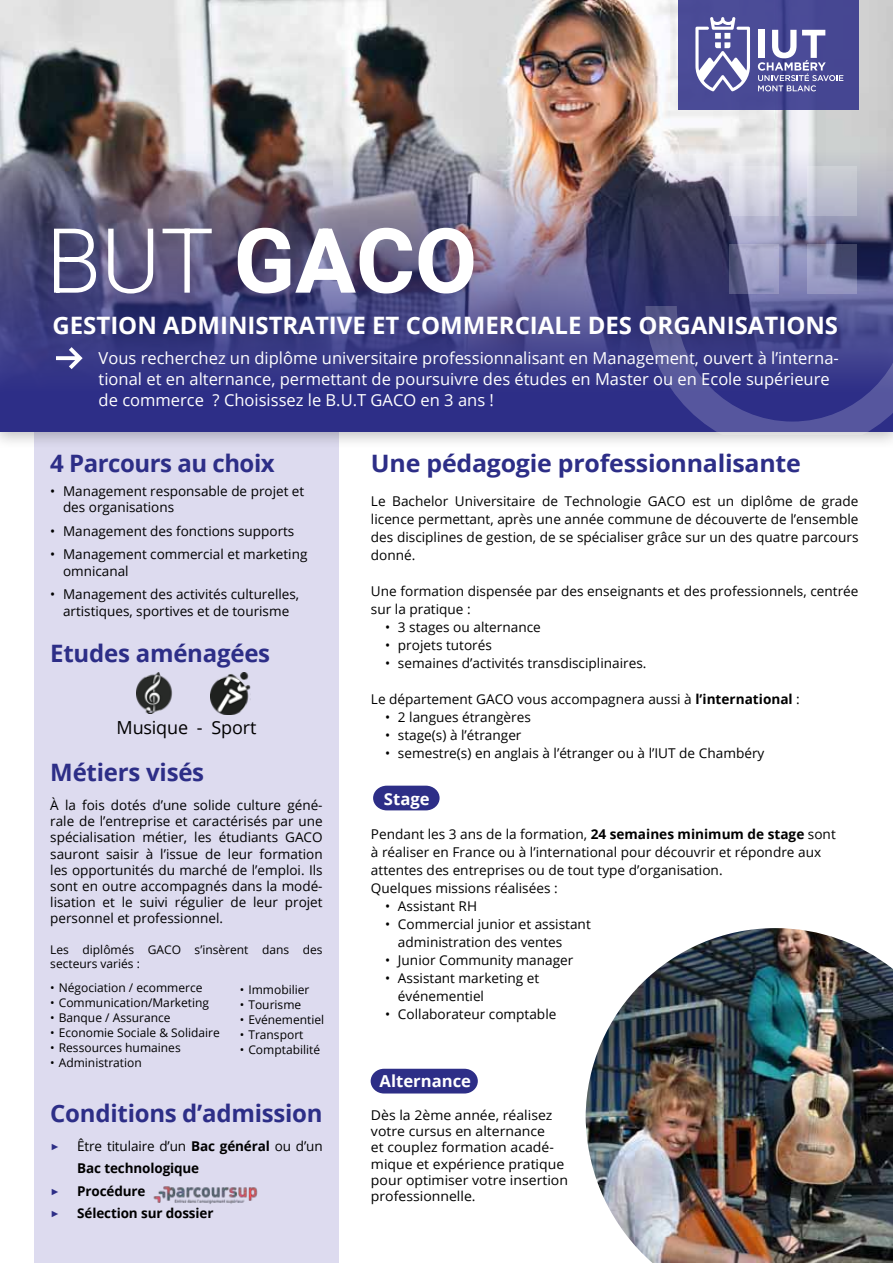
<style>
.page{position:relative;width:893px;height:1263px;background:#fff}
.page>*{position:absolute;margin:0;border:0;box-sizing:border-box;transform-origin:0 0}
.t1{font:700 24px "Open Sans";letter-spacing:-.01em;color:#2d2e87}
.t2{font:700 24px "Open Sans";color:#fff}
.t3{font:700 24px "Open Sans";letter-spacing:-.01em;color:#2d2e87;scale:1.04 1}
.t4{font:18px "Open Sans";letter-spacing:-.01em;color:#000}
.t5{font:16.5px/21px "Open Sans";color:#fff}
.t6{font:700 16.5px "Open Sans";color:#fff}
.t7{font:13.5px/16.2px "Open Sans";color:#000}
.t8{font:13.5px/16.2px "Open Sans";color:#000;scale:1.04 1}
.t9{font:700 13.5px "Open Sans";letter-spacing:-.01em;color:#000}
.t10{font:12px/14.4px "Open Sans";color:#000}
.s1{font-family:"Montserrat";font-size:15px;color:#2d2e87}
.s2{font-weight:700}
.s3{font-family:"Montserrat";font-weight:400;font-size:15px;color:#2d2e87}
</style>
<div class="page">
<div style="left:371px;top:1069px;width:107px;height:24px;background:#2d2e87"></div>
<svg style="left:373px;top:786px;width:67px;height:24px;background:#3f4091"></svg>
<img style="left:586px;top:928px;width:307px;height:335px">
<div style="left:34px;top:427px;width:305px;height:836px;background:#dddbef"></div>
<img style="left:153px;top:1186px;width:105px;height:18px">
<img style="left:210px;top:672px;width:40px;height:42px">
<img style="left:136px;top:673px;width:37px;height:40px">
<div style="left:0;top:0;width:893px;height:450px;background:#000;opacity:.25"></div>
<img style="left:0;top:0;width:893px;height:87px">
<img style="left:0;top:87px;width:893px;height:345px">
<svg style="left:645px;top:306px;width:248px;height:129px;background:#43448d"></svg>
<div style="left:729px;top:167px;width:50px;height:49px;background:linear-gradient(to bottom,#e8e8ed,#c8c8dc)"></div>
<svg style="left:807px;top:167px;width:50px;height:49px;background:#c1c3d1"></svg>
<svg style="left:807px;top:245px;width:50px;height:49px;background:#7b7ea4"></svg>
<svg style="left:729px;top:245px;width:50px;height:49px;background:#8b8cb1"></svg>
<svg style="left:56px;top:347px;width:27px;height:22px"></svg>
<div style="left:678px;top:0;width:181px;height:109px;background:#4a4a96"></div>
<svg style="left:695px;top:17px;width:55px;height:74px"></svg>
<svg style="left:758px;top:30px;width:85px;height:61px"></svg>
<svg style="left:54px;top:228px;width:419px;height:65px"></svg>
<h1 class="t2" style="left:52px;top:308px;width:787px">GESTION ADMINISTRATIVE ET COMMERCIALE DES ORGANISATIONS</h1>
<p class="t5" style="left:99px;top:347px;width:742px">Vous recherchez un diplôme universitaire professionnalisant en Management, ouvert à l’interna&shy;tional et en alternance, permettant de poursuivre des études en Master ou en Ecole supérieure de commerce ? Choisissez le B.U.T GACO en 3 ans !</p>
<h1 class="t1" style="left:50px;top:446px;width:226px">4 Parcours au choix</h1>
<p class="t7" style="left:63px;top:482px;width:243px;text-indent:-13px">• Management responsable de projet et des organisations</p>
<p class="t7" style="left:50px;top:522px;width:246px">• Management des fonctions supports</p>
<p class="t7" style="left:63px;top:546px;width:246px;text-indent:-13px">• Management commercial et marketing omnicanal</p>
<p class="t7" style="left:50px;top:586px;width:250px;text-align:center">• Management des activités culturelles, artistiques, sportives et de tourisme</p>
<h1 class="t1" style="left:50px;top:637px;width:221px">Etudes aménagées</h1>
<h2 class="t4" style="left:117px;top:715px;width:141px">Musique - Sport</h2>
<h1 class="t1" style="left:50px;top:755px;width:155px">Métiers visés</h1>
<p class="t7" style="left:50px;top:797px;width:274px;text-align:justify">À la fois dotés d’une solide culture géné&shy;rale de l’entreprise et caractérisés par une spécialisation métier, les étudiants GACO sauront saisir à l’issue de leur formation les opportunités du marché de l’emploi. Ils sont en outre accompagnés dans la modé&shy;lisation et le suivi régulier de leur projet personnel et professionnel.</p>
<p class="t10" style="left:50px;top:942px;width:274px">Les diplômés GACO s’insèrent dans des secteurs variés :</p>
<p class="t10" style="left:50px;top:980px;width:154px">• Négociation / ecommerce</p>
<p class="t10" style="left:50px;top:995px;width:160px">• Communication/Marketing</p>
<p class="t10" style="left:50px;top:1010px;width:122px">• Banque / Assurance</p>
<p class="t10" style="left:50px;top:1025px;width:171px">• Economie Sociale &amp; Solidaire</p>
<p class="t10" style="left:50px;top:1040px;width:132px">• Ressources humaines</p>
<p class="t10" style="left:50px;top:1055px;width:93px">• Administration</p>
<h1 class="t1" style="left:50px;top:1096px;width:274px">Conditions d’admission</h1>
<p class="t7" style="left:50px;top:1137px;width:274px"><span class="s1">▶</span> Être titulaire d’un <span class="s2">Bac général</span> ou d’un</p>
<p class="t9" style="left:77px;top:1159px;width:123px">Bac technologique</p>
<p class="t9" style="left:50px;top:1181px;width:97px"><span class="s3">▶</span> Procédure</p>
<p class="t9" style="left:50px;top:1204px;width:165px"><span class="s3">▶</span> Sélection sur dossier</p>
<p class="t10" style="left:240px;top:982px;width:71px">• Immobilier</p>
<p class="t10" style="left:240px;top:997px;width:63px">• Tourisme</p>
<p class="t10" style="left:240px;top:1012px;width:86px">• Evénementiel</p>
<p class="t10" style="left:240px;top:1027px;width:65px">• Transport</p>
<p class="t10" style="left:240px;top:1042px;width:82px">• Comptabilité</p>
<h1 class="t3" style="left:371px;top:446px;width:415px">Une pédagogie professionnalisante</h1>
<p class="t7" style="left:371px;top:492px;width:489px;line-height:18px;text-align:justify">Le Bachelor Universitaire de Technologie GACO est un diplôme de grade licence permettant, après une année commune de découverte de l’ensemble des disciplines de gestion, de se spécialiser grâce sur un des quatre parcours donné.</p>
<p class="t7" style="left:371px;top:582px;width:489px;line-height:18px">Une formation dispensée par des enseignants et des professionnels, centrée sur la pratique :</p>
<p class="t7" style="left:385px;top:619px;width:157px">• 3 stages ou alternance</p>
<p class="t7" style="left:385px;top:637px;width:108px">• projets tutorés</p>
<p class="t7" style="left:385px;top:655px;width:263px">• semaines d’activités transdisciplinaires.</p>
<p class="t7" style="left:371px;top:691px;width:430px">Le département GACO vous accompagnera aussi à <span class="s2">l’international</span> :</p>
<p class="t7" style="left:385px;top:709px;width:147px">• 2 langues étrangères</p>
<p class="t7" style="left:385px;top:727px;width:138px">• stage(s) à l’étranger</p>
<p class="t7" style="left:385px;top:745px;width:381px">• semestre(s) en anglais à l’étranger ou à l’IUT de Chambéry</p>
<p class="t6" style="left:384px;top:787px;width:47px">Stage</p>
<p class="t7" style="left:371px;top:825px;width:466px;line-height:18px">Pendant les 3 ans de la formation, <span class="s2">24 semaines minimum de stage</span> sont à réaliser en France ou à l’international pour découvrir et répondre aux attentes des entreprises ou de tout type d’organisation.<br>Quelques missions réalisées :</p>
<p class="t7" style="left:385px;top:898px;width:93px">• Assistant RH</p>
<p class="t7" style="left:398px;top:915px;width:194px;line-height:18px;text-indent:-13px">• Commercial junior et assistant administration des ventes</p>
<p class="t7" style="left:385px;top:952px;width:190px">• Junior Community manager</p>
<p class="t7" style="left:398px;top:969px;width:143px;line-height:18px;text-indent:-13px">• Assistant marketing et événementiel</p>
<p class="t7" style="left:385px;top:1006px;width:173px">• Collaborateur comptable</p>
<p class="t6" style="left:380px;top:1070px;width:93px">Alternance</p>
<p class="t8" style="left:371px;top:1106px;width:191px">Dès la 2ème année, réalisez votre cursus en alternance<br>et couplez formation acadé&shy;mique et expérience pratique pour optimiser votre insertion professionnelle.</p>
</div>
